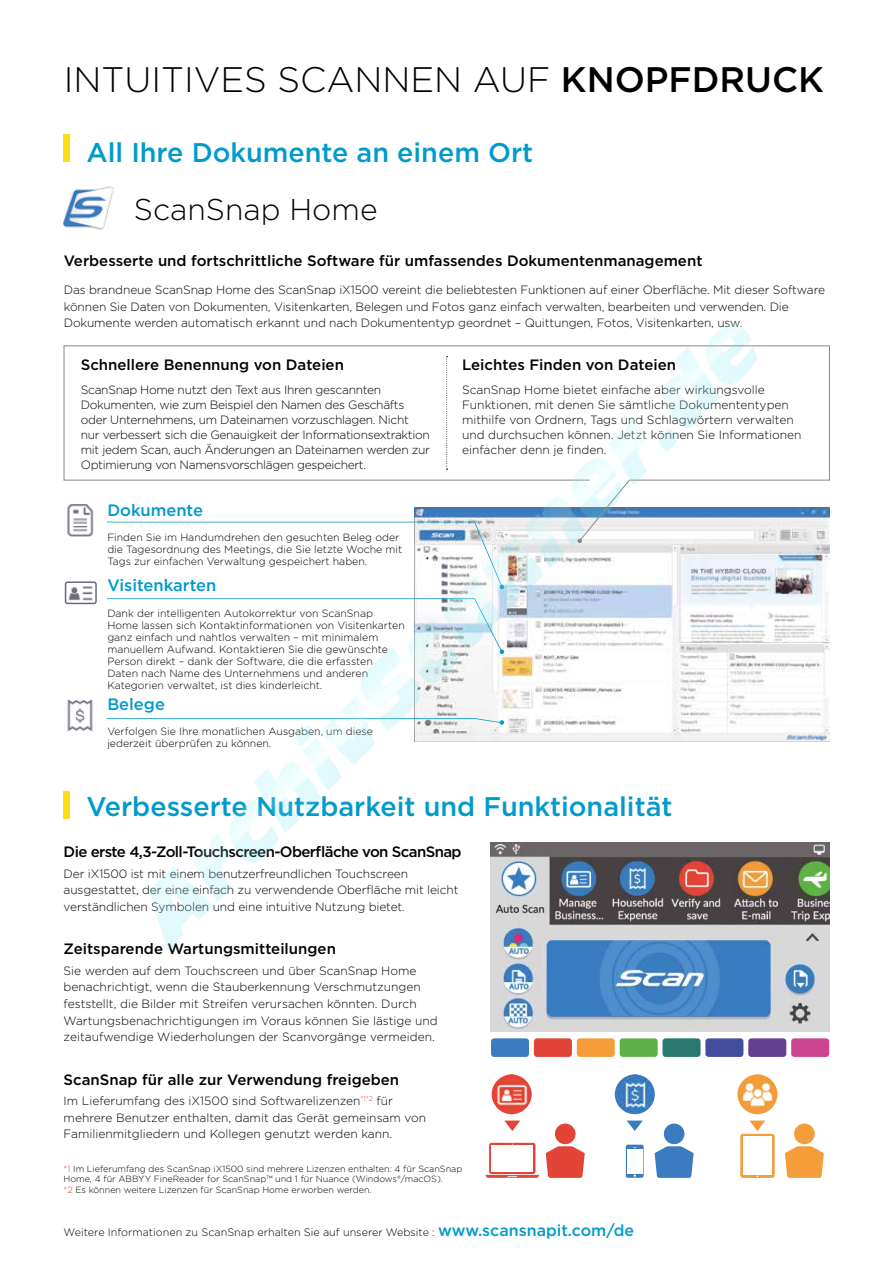
<style>
.page{position:relative;width:893px;height:1263px;background:#fff}
.page>*{position:absolute;margin:0;border:0;box-sizing:border-box;transform-origin:0 0}
.t1{font:300 35.4px "Gotham";color:#000}
.t2{font:300 30px "Gotham";color:#000}
.t3{font:500 27px "Gotham";color:#009acb}
.t4{font:500 16.5px "Gotham";color:#009acb}
.t5{font:500 15px "Gotham";color:#000}
.t6{font:500 15px "Gotham";letter-spacing:-.04em;color:#000}
.t7{font:300 12px/16.5px "Gotham";letter-spacing:-.01em;color:#000}
.t8{font:300 10.8px "Gotham";color:#000}
.t9{font:300 10.5px/12px "Gotham";color:#000}
.t10{font:300 9px/10.8px "Gotham";color:#000}
.s1{font-weight:500}
.s2{color:#e24438}
.s3{font-weight:500;font-size:16.05px;color:#009acb}
</style>
<div class="page">
<img style="left:784px;top:542px;width:45px;height:199px">
<div style="left:64px;top:134px;width:6px;height:28px;background:#ffde14"></div>
<img style="left:63px;top:186px;width:51px;height:44px">
<svg style="left:63px;top:345px;width:767px;height:197px"></svg>
<img style="left:64px;top:504px;width:32px;height:32px">
<img style="left:67px;top:699px;width:26px;height:32px">
<svg style="left:65px;top:581px;width:32px;height:23px"></svg>
<div style="left:64px;top:791px;width:6px;height:28px;background:#ffde14"></div>
<svg style="left:504px;top:1120px;width:16px;height:11px"></svg>
<svg style="left:627px;top:1120px;width:16px;height:11px"></svg>
<div style="left:491px;top:1038px;width:38px;height:19px;background:#3a7cbf;border-radius:3px"></div>
<div style="left:534px;top:1038px;width:38px;height:19px;background:#e24438;border-radius:3px"></div>
<div style="left:577px;top:1038px;width:38px;height:19px;background:#f59d3b;border-radius:3px"></div>
<div style="left:620px;top:1038px;width:38px;height:19px;background:#5cb246;border-radius:3px"></div>
<div style="left:662px;top:1038px;width:38px;height:19px;background:#297870;border-radius:3px"></div>
<div style="left:705px;top:1038px;width:38px;height:19px;background:#434f9e;border-radius:3px"></div>
<div style="left:748px;top:1038px;width:38px;height:19px;background:#673f92;border-radius:3px"></div>
<div style="left:791px;top:1038px;width:38px;height:19px;background:#cd4492;border-radius:3px"></div>
<div style="left:555px;top:1123px;width:21px;height:21px;background:#e24438;border-radius:50%"></div>
<svg style="left:546px;top:1146px;width:39px;height:32px"></svg>
<div style="left:664px;top:1123px;width:20px;height:21px;background:#3a7cbf;border-radius:50%"></div>
<svg style="left:655px;top:1146px;width:39px;height:32px"></svg>
<div style="left:794px;top:1123px;width:21px;height:21px;background:#f59d3b;border-radius:50%"></div>
<svg style="left:785px;top:1146px;width:39px;height:32px"></svg>
<svg style="left:486px;top:1143px;width:53px;height:35px"></svg>
<div style="left:492px;top:1145px;width:41px;height:26px;background:#fff"></div>
<svg style="left:626px;top:1145px;width:18px;height:33px"></svg>
<div style="left:627px;top:1149px;width:15px;height:24px;background:#fff"></div>
<svg style="left:740px;top:1120px;width:35px;height:58px"></svg>
<div style="left:743px;top:1136px;width:29px;height:39px;background:#fff"></div>
<img style="left:492px;top:1074px;width:40px;height:40px;border-radius:20px">
<img style="left:615px;top:1074px;width:40px;height:40px;border-radius:20px">
<img style="left:737px;top:1074px;width:40px;height:40px;border-radius:20px">
<img style="left:491px;top:843px;width:338px;height:189px">
<img style="left:109px;top:323px;width:675px;height:646px">
<h1 class="t1" style="left:64px;top:57px;width:762px">INTUITIVES SCANNEN AUF <span class="s1">KNOPFDRUCK</span></h1>
<h3 class="t3" style="left:86px;top:135px;width:448px">All Ihre Dokumente an einem Ort</h3>
<h2 class="t2" style="left:134px;top:191px;width:245px">ScanSnap Home</h2>
<p class="t5" style="left:64px;top:251px;width:640px">Verbesserte und fortschrittliche Software für umfassendes Dokumentenmanagement</p>
<p class="t7" style="left:64px;top:281px;width:763px">Das brandneue ScanSnap Home des ScanSnap iX1500 vereint die beliebtesten Funktionen auf einer Oberfläche. Mit dieser Software können Sie Daten von Dokumenten, Visitenkarten, Belegen und Fotos ganz einfach verwalten, bearbeiten und verwenden. Die<br>Dokumente werden automatisch erkannt und nach Dokumententyp geordnet – Quittungen, Fotos, Visitenkarten, usw.</p>
<p class="t5" style="left:81px;top:354px;width:265px">Schnellere Benennung von Dateien</p>
<p class="t7" style="left:81px;top:381px;width:351px;line-height:15px">ScanSnap Home nutzt den Text aus Ihren gescannten Dokumenten, wie zum Beispiel den Namen des Geschäfts oder Unternehmens, um Dateinamen vorzuschlagen. Nicht nur verbessert sich die Genauigkeit der Informationsextraktion mit jedem Scan, auch Änderungen an Dateinamen werden zur Optimierung von Namensvorschlägen gespeichert.</p>
<p class="t5" style="left:462px;top:354px;width:215px">Leichtes Finden von Dateien</p>
<p class="t7" style="left:462px;top:381px;width:341px;line-height:15px">ScanSnap Home bietet einfache aber wirkungsvolle Funktionen, mit denen Sie sämtliche Dokumententypen mithilfe von Ordnern, Tags und Schlagwörtern verwalten und durchsuchen können. Jetzt können Sie Informationen einfacher denn je finden.</p>
<h3 class="t4" style="left:107px;top:499px;width:97px">Dokumente</h3>
<p class="t9" style="left:107px;top:531px;width:296px">Finden Sie im Handumdrehen den gesuchten Beleg oder die Tagesordnung des Meetings, die Sie letzte Woche mit<br>Tags zur einfachen Verwaltung gespeichert haben.</p>
<h3 class="t4" style="left:107px;top:574px;width:111px">Visitenkarten</h3>
<p class="t9" style="left:107px;top:606px;width:299px">Dank der intelligenten Autokorrektur von ScanSnap Home lassen sich Kontaktinformationen von Visitenkarten ganz einfach und nahtlos verwalten – mit minimalem manuellem Aufwand. Kontaktieren Sie die gewünschte Person direkt – dank der Software, die die erfassten Daten nach Name des Unternehmens und anderen Kategorien verwaltet, ist dies kinderleicht.</p>
<h3 class="t4" style="left:107px;top:693px;width:59px">Belege</h3>
<p class="t9" style="left:107px;top:725px;width:267px">Verfolgen Sie Ihre monatlichen Ausgaben, um diese jederzeit überprüfen zu können.</p>
<h3 class="t3" style="left:86px;top:789px;width:588px">Verbesserte Nutzbarkeit und Funktionalität</h3>
<p class="t6" style="left:64px;top:842px;width:400px">Die erste 4,3-Zoll-Touchscreen-Oberfläche von ScanSnap</p>
<p class="t7" style="left:64px;top:865px;width:396px">Der iX1500 ist mit einem benutzerfreundlichen Touchscreen ausgestattet, der eine einfach zu verwendende Oberfläche mit leicht verständlichen Symbolen und eine intuitive Nutzung bietet.</p>
<p class="t5" style="left:64px;top:939px;width:274px">Zeitsparende Wartungsmitteilungen</p>
<p class="t7" style="left:64px;top:962px;width:376px">Sie werden auf dem Touchscreen und über ScanSnap Home benachrichtigt, wenn die Stauberkennung Verschmutzungen feststellt, die Bilder mit Streifen verursachen könnten. Durch Wartungsbenachrichtigungen im Voraus können Sie lästige und zeitaufwendige Wiederholungen der Scanvorgänge vermeiden.</p>
<p class="t5" style="left:64px;top:1069px;width:337px">ScanSnap für alle zur Verwendung freigeben</p>
<p class="t7" style="left:64px;top:1092px;width:364px">Im Lieferumfang des iX1500 sind Softwarelizenzen<sup>*1*2</sup> für mehrere Benutzer enthalten, damit das Gerät gemeinsam von<br>Familienmitgliedern und Kollegen genutzt werden kann.</p>
<p class="t10" style="left:64px;top:1163px;width:400px"><span class="s2">*1</span> Im Lieferumfang des ScanSnap iX1500 sind mehrere Lizenzen enthalten: 4 für ScanSnap<br>Home, 4 für ABBYY FineReader for ScanSnap™ und 1 für Nuance (Windows®/macOS).<br><span class="s2">*2</span> Es können weitere Lizenzen für ScanSnap Home erworben werden.</p>
<p class="t8" style="left:64px;top:1226px;width:572px">Weitere Informationen zu ScanSnap erhalten Sie auf unserer Website : <span class="s3">www.scansnapit.com/de</span></p>
</div>
